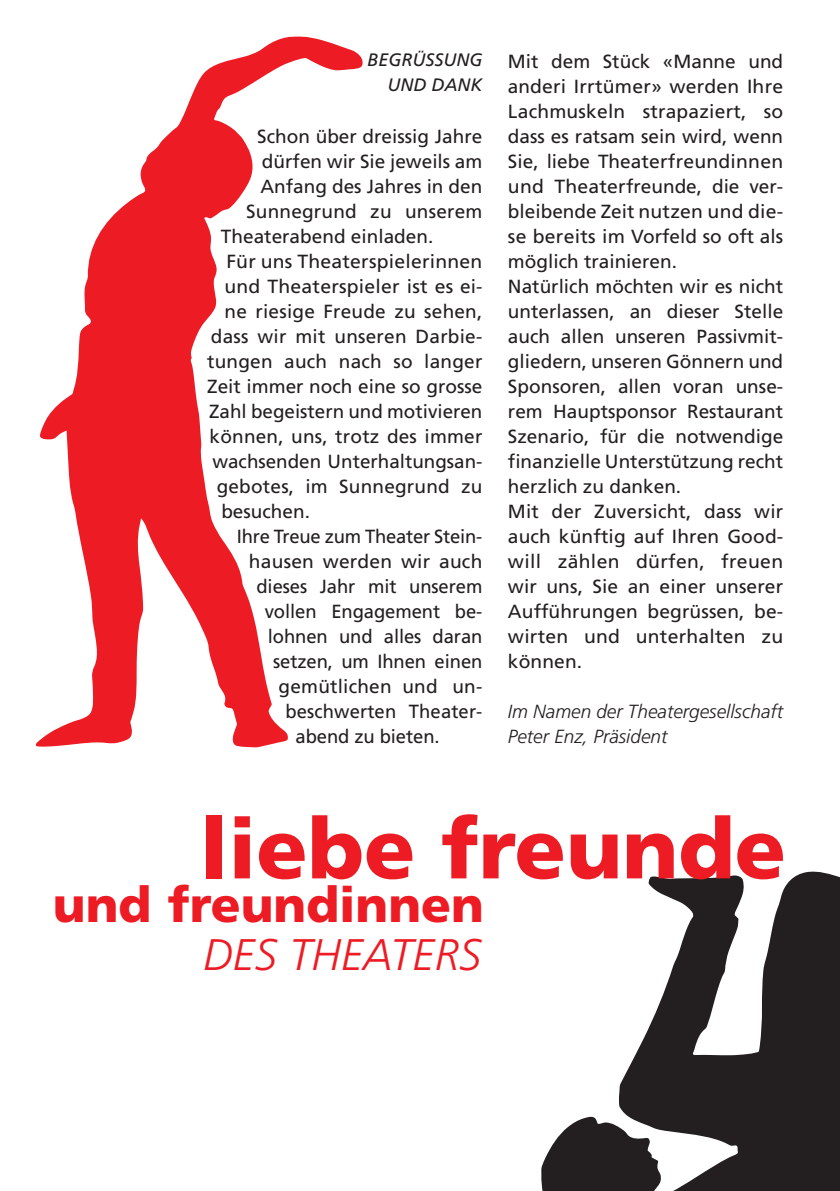
<style>
.page{position:relative;width:840px;height:1191px;background:#fff}
.page>*{position:absolute;margin:0;border:0;box-sizing:border-box;transform-origin:0 0}
.t1{font:900 84.2px "Frutiger";color:#ed1c24}
.t2{font:900 49.2px "Frutiger";color:#ed1c24}
.t3{font:italic 300 44.2px "Frutiger";color:#ed1c24}
.t4{font:19px/25px "Frutiger";color:#231f20}
.t5{font:italic 300 19px/25px "Frutiger";color:#231f20}
.t6{font:italic 18px/25px "Frutiger";color:#231f20;text-align:right}
</style>
<div class="page">
<svg style="left:541px;top:871px;width:298px;height:320px;fill:#231f20"></svg>
<svg style="left:35px;top:36px;width:328px;height:711px"></svg>
<p class="t6" style="left:367px;top:49px;width:116px">BEGRÜSSUNG<br>UND DANK</p>
<p class="t4" style="left:257px;top:125px;width:226px">Schon über dreissig Jahre</p>
<p class="t4" style="left:262px;top:150px;width:222px">dürfen wir Sie jeweils am</p>
<p class="t4" style="left:260px;top:175px;width:223px">Anfang des Jahres in den</p>
<p class="t4" style="left:246px;top:200px;width:238px">Sunnegrund zu unserem</p>
<p class="t4" style="left:221px;top:225px;width:214px">Theaterabend einladen.</p>
<p class="t4" style="left:226px;top:250px;width:257px">Für uns Theaterspielerinnen</p>
<p class="t4" style="left:224px;top:275px;width:259px">und Theaterspieler ist es ei-</p>
<p class="t4" style="left:224px;top:300px;width:259px">ne riesige Freude zu sehen,</p>
<p class="t4" style="left:211px;top:325px;width:273px">dass wir mit unseren Darbie-</p>
<p class="t4" style="left:207px;top:350px;width:276px">tungen auch nach so langer</p>
<p class="t4" style="left:207px;top:375px;width:276px">Zeit immer noch eine so grosse</p>
<p class="t4" style="left:209px;top:400px;width:274px">Zahl begeistern und motivieren</p>
<p class="t4" style="left:209px;top:425px;width:274px">können, uns, trotz des immer</p>
<p class="t4" style="left:212px;top:450px;width:271px">wachsenden Unterhaltungsan-</p>
<p class="t4" style="left:216px;top:475px;width:267px">gebotes, im Sunnegrund zu</p>
<p class="t4" style="left:221px;top:500px;width:90px">besuchen.</p>
<p class="t4" style="left:237px;top:525px;width:247px">Ihre Treue zum Theater Stein-</p>
<p class="t4" style="left:249px;top:550px;width:235px">hausen werden wir auch</p>
<p class="t4" style="left:256px;top:575px;width:227px">dieses Jahr mit unserem</p>
<p class="t4" style="left:265px;top:600px;width:219px">vollen Engagement be-</p>
<p class="t4" style="left:268px;top:625px;width:216px">lohnen und alles daran</p>
<p class="t4" style="left:273px;top:650px;width:210px">setzen, um Ihnen einen</p>
<p class="t4" style="left:278px;top:675px;width:205px">gemütlichen und un-</p>
<p class="t4" style="left:285px;top:700px;width:198px">beschwerten Theater-</p>
<p class="t4" style="left:295px;top:725px;width:145px">abend zu bieten.</p>
<p class="t4" style="left:507px;top:50px;width:276px">Mit dem Stück «Manne und anderi Irrtümer» werden Ihre<br>Lachmuskeln strapaziert, so dass es ratsam sein wird, wenn<br>Sie, liebe Theaterfreundinnen und Theaterfreunde, die ver&shy;bleibende Zeit nutzen und die&shy;se bereits im Vorfeld so oft als möglich trainieren.<br>Natürlich möchten wir es nicht unterlassen, an dieser Stelle auch allen unseren Passivmit&shy;gliedern, unseren Gönnern und<br>Sponsoren, allen voran unse&shy;rem Hauptsponsor Restaurant<br>Szenario, für die notwendige finanzielle Unterstützung recht herzlich zu danken.<br>Mit der Zuversicht, dass wir auch künftig auf Ihren Good&shy;will zählen dürfen, freuen wir uns, Sie an einer unserer<br>Aufführungen begrüssen, be&shy;wirten und unterhalten zu können.</p>
<p class="t5" style="left:507px;top:700px;width:276px">Im Namen der Theatergesellschaft<br>Peter Enz, Präsident</p>
<h1 class="t1" style="left:200px;top:815px;width:587px">liebe freunde</h1>
<h2 class="t2" style="left:53px;top:885px;width:432px">und freundinnen</h2>
<h3 class="t3" style="left:203px;top:936px;width:279px">DES THEATERS</h3>
</div>
